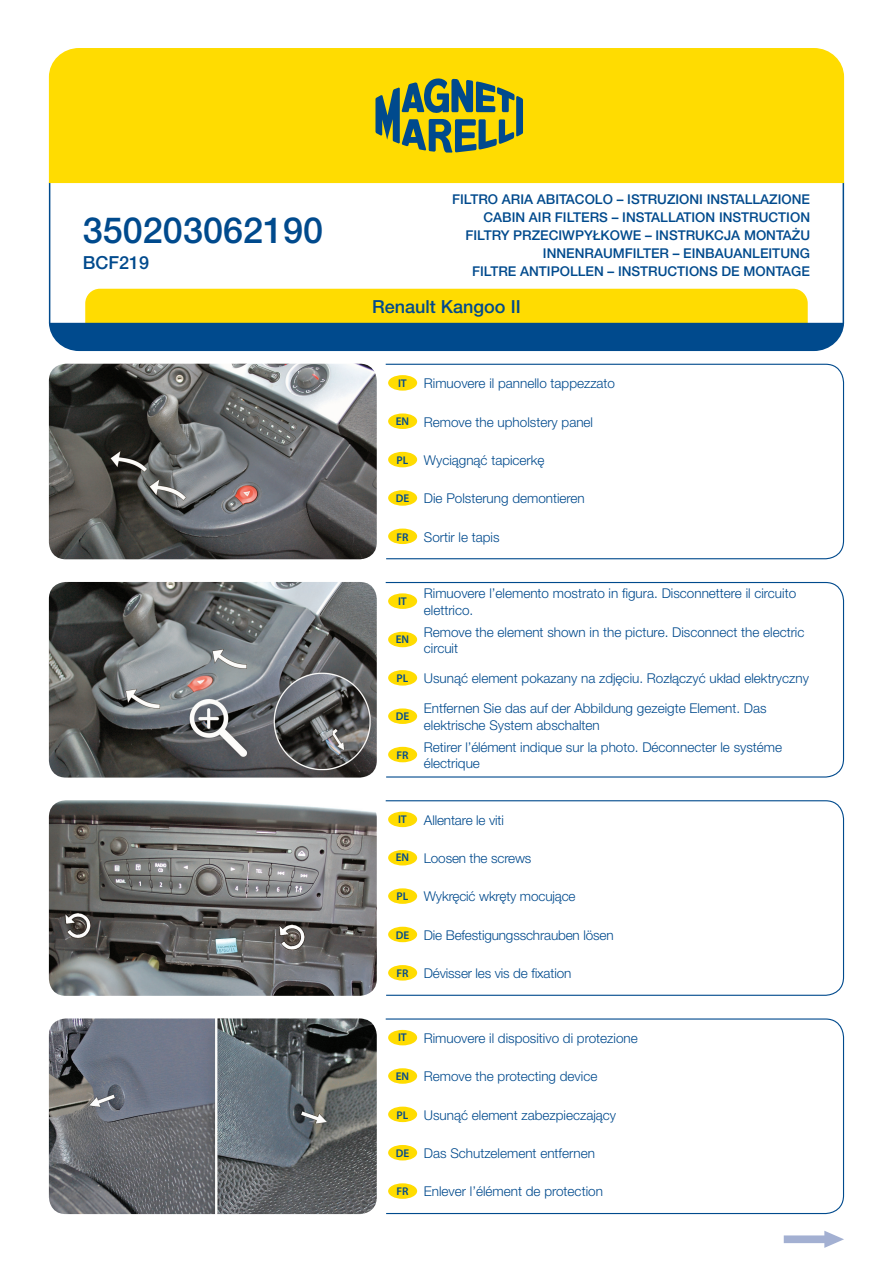
<style>
.page{position:relative;width:893px;height:1263px;background:#fff}
.page>*{position:absolute;margin:0;border:0;box-sizing:border-box;transform-origin:0 0}
.t1{font:500 36px "Helvetica Neue LT Pro";color:#004a8d}
.t2{font:500 18px "Helvetica Neue LT Pro";color:#004a8d}
.t3{font:300 13.5px/16.2px "Helvetica Neue Pl";color:#004a8d}
.t4{font:500 13.5px/18px "Helvetica Neue LT Pro";color:#004a8d}
.t5{font:600 11.25px "Myriad Pro";color:#004a8d}
.s1{font-family:"Myriad Pro";font-weight:600;font-size:11.25px}
</style>
<div class="page">
<svg style="left:385px;top:363px;width:460px;height:197px"></svg>
<svg style="left:385px;top:581px;width:460px;height:197px"></svg>
<svg style="left:385px;top:800px;width:460px;height:196px"></svg>
<svg style="left:385px;top:1018px;width:460px;height:196px"></svg>
<svg style="left:784px;top:1231px;width:60px;height:17px"></svg>
<svg style="left:49px;top:289px;width:795px;height:62px;background:#8c9c4e"></svg>
<hr style="left:49px;top:183px;width:1px;height:140px;background:#004a8d">
<hr style="left:843px;top:183px;width:1px;height:140px;background:#004a8d">
<div style="left:49px;top:48px;width:795px;height:135px;background:#ffdc01"></div>
<svg style="left:375px;top:78px;width:148px;height:75px;background:#879742"></svg>
<img style="left:49px;top:364px;width:328px;height:195px">
<img style="left:49px;top:582px;width:328px;height:195px">
<img style="left:49px;top:800px;width:328px;height:196px">
<img style="left:49px;top:1018px;width:328px;height:196px">
<div style="left:388px;top:375px;width:29px;height:16px;background:#ffdc01;border-radius:50%"></div>
<div style="left:388px;top:413px;width:29px;height:16px;background:#ffdc01;border-radius:50%"></div>
<div style="left:388px;top:452px;width:29px;height:15px;background:#ffdc01;border-radius:50%"></div>
<div style="left:388px;top:490px;width:29px;height:16px;background:#ffdc01;border-radius:50%"></div>
<div style="left:388px;top:528px;width:29px;height:16px;background:#ffdc01;border-radius:50%"></div>
<div style="left:388px;top:593px;width:29px;height:16px;background:#ffdc01;border-radius:50%"></div>
<div style="left:388px;top:632px;width:29px;height:15px;background:#ffdc01;border-radius:50%"></div>
<div style="left:388px;top:670px;width:29px;height:16px;background:#ffdc01;border-radius:50%"></div>
<div style="left:388px;top:708px;width:29px;height:16px;background:#ffdc01;border-radius:50%"></div>
<div style="left:388px;top:747px;width:29px;height:15px;background:#ffdc01;border-radius:50%"></div>
<div style="left:388px;top:812px;width:29px;height:15px;background:#ffdc01;border-radius:50%"></div>
<div style="left:388px;top:850px;width:29px;height:15px;background:#ffdc01;border-radius:50%"></div>
<div style="left:388px;top:888px;width:29px;height:16px;background:#ffdc01;border-radius:50%"></div>
<div style="left:388px;top:927px;width:29px;height:15px;background:#ffdc01;border-radius:50%"></div>
<div style="left:388px;top:965px;width:29px;height:15px;background:#ffdc01;border-radius:50%"></div>
<div style="left:388px;top:1030px;width:29px;height:15px;background:#ffdc01;border-radius:50%"></div>
<div style="left:388px;top:1068px;width:29px;height:16px;background:#ffdc01;border-radius:50%"></div>
<div style="left:388px;top:1106px;width:29px;height:16px;background:#ffdc01;border-radius:50%"></div>
<div style="left:388px;top:1145px;width:29px;height:15px;background:#ffdc01;border-radius:50%"></div>
<div style="left:388px;top:1183px;width:29px;height:16px;background:#ffdc01;border-radius:50%"></div>
<h1 class="t1" style="left:83px;top:209px;width:242px">350203062190</h1>
<h2 class="t2" style="left:83px;top:252px;width:68px">BCF219</h2>
<p class="t4" style="left:483px;top:190px;width:328px;text-indent:-31px">FILTRO ARIA ABITACOLO – ISTRUZIONI INSTALLAZIONE<br>CABIN</p>
<p class="t4" style="left:529px;top:208px;width:9px">AIR</p>
<p class="t4" style="left:555px;top:208px;width:17px">FILTERS</p>
<p class="t4" style="left:612px;top:208px;width:200px">– INSTALLATION INSTRUCTION</p>
<p class="t4" style="left:465px;top:226px;width:16px">FILTR</p>
<p class="t4" style="left:501px;top:226px;width:31px">Y PRZECI</p>
<p class="t4" style="left:562px;top:226px;width:249px">WPYŁKOWE – INSTRUKCJA MONTAŻU</p>
<p class="t4" style="left:543px;top:244px;width:10px">INNENRAUM</p>
<p class="t4" style="left:625px;top:244px;width:16px">FILTER</p>
<p class="t4" style="left:673px;top:244px;width:139px">– EINBAUANLEITUNG</p>
<p class="t4" style="left:472px;top:262px;width:16px">FILTRE</p>
<p class="t4" style="left:520px;top:262px;width:9px">ANTI</p>
<p class="t4" style="left:551px;top:262px;width:19px">POLLEN</p>
<p class="t4" style="left:607px;top:262px;width:203px">– INSTRUCTIONS DE MONTAGE</p>
<h2 class="t2" style="left:372px;top:296px;width:144px">RENAULT KANGOO II</h2>
<p class="t5" style="left:398px;top:376px;width:10px">IT</p>
<p class="t3" style="left:424px;top:375px;width:193px">Rimuovere il pannello tappezzato</p>
<p class="t3" style="left:396px;top:413px;width:199px"><span class="s1">EN</span> Remove the upholstery panel</p>
<p class="t3" style="left:396px;top:452px;width:150px"><span class="s1">PL</span> Wyciągnąć tapicerkę</p>
<p class="t3" style="left:396px;top:490px;width:191px"><span class="s1">DE</span> Die Polsterung demontieren</p>
<p class="t3" style="left:396px;top:528px;width:105px"><span class="s1">FR</span> Sortir le tapis</p>
<p class="t5" style="left:398px;top:594px;width:10px">IT</p>
<p class="t3" style="left:424px;top:585px;width:374px">Rimuovere l’elemento mostrato in figura. Disconnettere il circuito elettrico.</p>
<p class="t5" style="left:396px;top:632px;width:15px">EN</p>
<p class="t3" style="left:424px;top:623px;width:382px">Remove the element shown in the picture. Disconnect the electric circuit</p>
<p class="t3" style="left:396px;top:670px;width:414px"><span class="s1">PL</span> Usunąć element pokazany na zdjęciu. Rozłączyć układ elektryczny</p>
<p class="t5" style="left:396px;top:709px;width:15px">DE</p>
<p class="t3" style="left:424px;top:700px;width:344px">Entfernen Sie das auf der Abbildung gezeigte Element. Das elektrische System abschalten</p>
<p class="t5" style="left:396px;top:748px;width:14px">FR</p>
<p class="t3" style="left:424px;top:738px;width:360px">Retirer l’élément indique sur la photo. Déconnecter le systéme électrique</p>
<p class="t5" style="left:398px;top:812px;width:10px">IT</p>
<p class="t3" style="left:424px;top:811px;width:82px">Allentare le viti</p>
<p class="t3" style="left:396px;top:850px;width:137px"><span class="s1">EN</span> Loosen the screws</p>
<p class="t3" style="left:396px;top:888px;width:181px"><span class="s1">PL</span> Wykręcić wkręty mocujące</p>
<p class="t3" style="left:396px;top:926px;width:219px"><span class="s1">DE</span> Die Befestigungsschrauben lösen</p>
<p class="t3" style="left:396px;top:965px;width:176px"><span class="s1">FR</span> Dévisser les vis de fixation</p>
<p class="t5" style="left:398px;top:1030px;width:10px">IT</p>
<p class="t3" style="left:424px;top:1030px;width:215px">Rimuovere il dispositivo di protezione</p>
<p class="t3" style="left:396px;top:1068px;width:203px"><span class="s1">EN</span> Remove the protecting device</p>
<p class="t3" style="left:396px;top:1106px;width:221px"><span class="s1">PL</span> Usunąć element zabezpieczający</p>
<p class="t3" style="left:396px;top:1145px;width:201px"><span class="s1">DE</span> Das Schutzelement entfernen</p>
<p class="t3" style="left:396px;top:1183px;width:208px"><span class="s1">FR</span> Enlever l’élément de protection</p>
</div>
